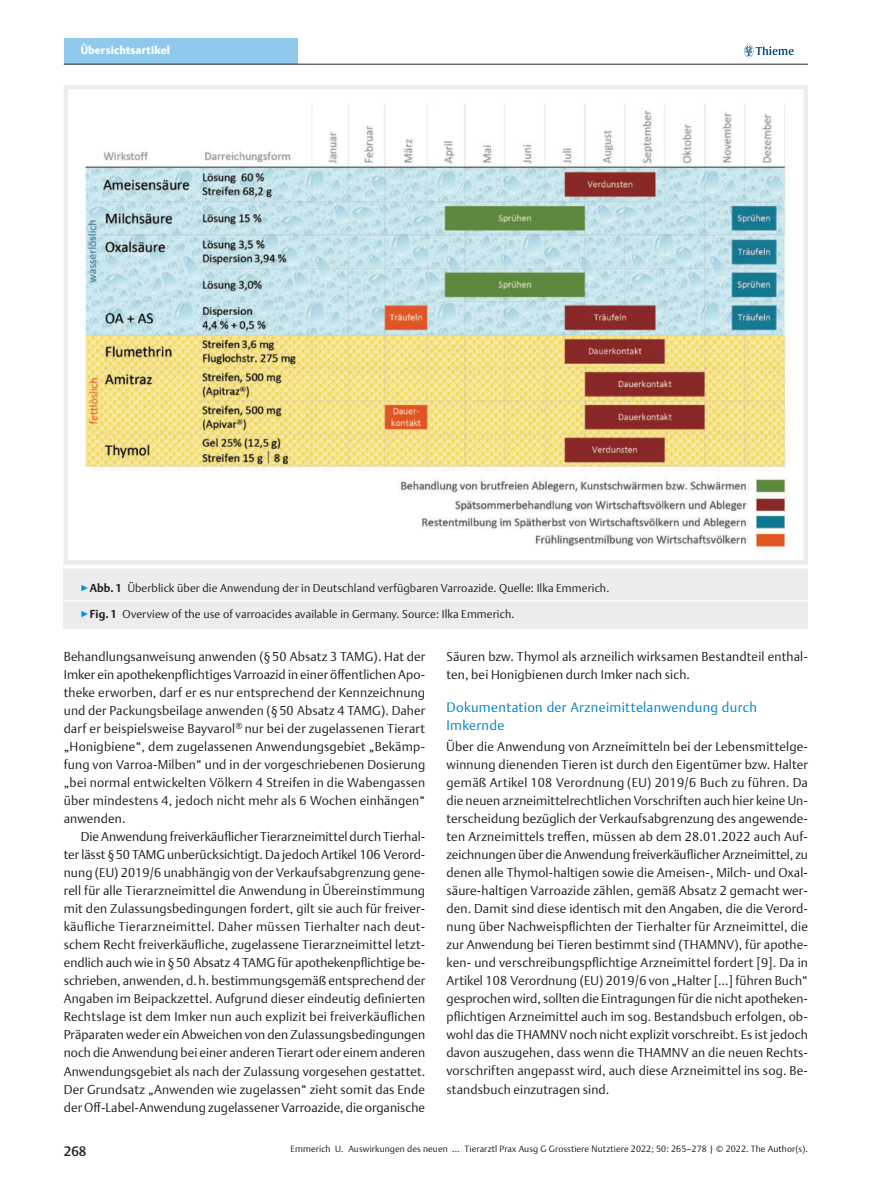
<style>
.page{position:relative;width:893px;height:1191px;background:#fff}
.page>*{position:absolute;margin:0;border:0;box-sizing:border-box;transform-origin:0 0}
.t1{font:300 13.5px/18px "Thieme Argo 2011";letter-spacing:.025em;color:#0082c3}
.t2{font:500 13.5px "Thieme Argo 2011";color:#231f20}
.t3{font:300 12.75px/18px "Thieme Argo 2011";letter-spacing:.01em;color:#231f20;text-align:justify}
.t4{font:300 11.25px "Thieme Argo 2011";letter-spacing:.01em;color:#231f20}
.t5{font:900 10.8px "Thieme Argo 2011";letter-spacing:.01em;color:#fff}
.t6{font:300 9px "Thieme Argo 2011";letter-spacing:.01em;color:#231f20}
.s1{color:#0095d9}
.s2{font-weight:700}
</style>
<div class="page">
<svg style="left:744px;top:45px;width:50px;height:12px"></svg>
<div style="left:64px;top:38px;width:234px;height:26px;background:#91c9ed"></div>
<hr style="left:64px;top:64px;width:744px;height:1px;background:#231f20">
<div style="left:64px;top:564px;width:744px;height:64px;background:#ececee"></div>
<hr style="left:64px;top:564px;width:744px;height:4px;background:#fff">
<hr style="left:64px;top:600px;width:744px;height:1px;background:#fff">
<img style="left:84px;top:104px;width:706px;height:444px">
<div style="left:64px;top:85px;width:744px;height:479px;border:4px solid #ececee"></div>
<p class="t5" style="left:81px;top:43px;width:91px">Übersichtsartikel</p>
<p class="t4" style="left:81px;top:580px;width:530px"><span class="s1">▶</span><span class="s2">Abb. 1</span> Überblick über die Anwendung der in Deutschland verfügbaren Varroazide. Quelle: Ilka Emmerich.</p>
<p class="t4" style="left:81px;top:606px;width:435px"><span class="s1">▶</span><span class="s2">Fig. 1</span> Overview of the use of varroacides available in Germany. Source: Ilka Emmerich.</p>
<p class="t3" style="left:64px;top:647px;width:363px">Behandlungsanweisung anwenden (§ 50 Absatz 3 TAMG). Hat der Imker ein apothekenpflichtiges Varroazid in einer öffentlichen Apo&shy;theke erworben, darf er es nur entsprechend der Kennzeichnung und der Packungsbeilage anwenden (§ 50 Absatz 4 TAMG). Daher darf er beispielsweise Bayvarol<sup>®</sup> nur bei der zugelassenen Tierart „Honigbiene“, dem zugelassenen Anwendungsgebiet „Bekämp&shy;fung von Varroa-Milben“ und in der vorgeschriebenen Dosierung „bei normal entwickelten Völkern 4 Streifen in die Wabengassen über mindestens 4, jedoch nicht mehr als 6 Wochen einhängen“ anwenden.</p>
<p class="t3" style="left:64px;top:827px;width:363px;text-indent:17px">Die Anwendung freiverkäuflicher Tierarzneimittel durch Tierhal&shy;ter lässt §50 TAMG unberücksichtigt. Da jedoch Artikel 106 Verord&shy;nung (EU) 2019/6 unabhängig von der Verkaufsabgrenzung gene&shy;rell für alle Tierarzneimittel die Anwendung in Übereinstimmung mit den Zulassungsbedingungen fordert, gilt sie auch für freiver&shy;käufliche Tierarzneimittel. Daher müssen Tierhalter nach deut&shy;schem Recht freiverkäufliche, zugelassene Tierarzneimittel letzt&shy;endlich auch wie in §50 Absatz 4 TAMG für apothekenpflichtige be&shy;schrieben, anwenden, d.h. bestimmungsgemäß entsprechend der Angaben im Beipackzettel. Aufgrund dieser eindeutig definierten Rechtslage ist dem Imker nun auch explizit bei freiverkäuflichen Präparaten weder ein Abweichen von den Zulassungsbedingungen noch die Anwendung bei einer anderen Tierart oder einem anderen Anwendungsgebiet als nach der Zulassung vorgesehen gestattet.<br>Der Grundsatz „Anwenden wie zugelassen“ zieht somit das Ende der Off-Label-Anwendung zugelassener Varroazide, die organische</p>
<p class="t3" style="left:446px;top:647px;width:363px">Säuren bzw. Thymol als arzneilich wirksamen Bestandteil enthal&shy;ten, bei Honigbienen durch Imker nach sich.</p>
<p class="t1" style="left:446px;top:698px;width:312px">Dokumentation der Arzneimittelanwendung durch<br>Imkernde</p>
<p class="t3" style="left:446px;top:737px;width:363px">Über die Anwendung von Arzneimitteln bei der Lebensmittelge&shy;winnung dienenden Tieren ist durch den Eigentümer bzw. Halter gemäß Artikel 108 Verordnung (EU) 2019/6 Buch zu führen. Da die neuen arzneimittelrechtlichen Vorschriften auch hier keine Un&shy;terscheidung bezüglich der Verkaufsabgrenzung des angewende&shy;ten Arzneimittels treffen, müssen ab dem 28.01.2022 auch Auf&shy;zeichnungen über die Anwendung freiverkäuflicher Arzneimittel, zu denen alle Thymol-haltigen sowie die Ameisen-, Milch- und Oxal&shy;säure-haltigen Varroazide zählen, gemäß Absatz 2 gemacht wer&shy;den. Damit sind diese identisch mit den Angaben, die die Verord&shy;nung über Nachweispflichten der Tierhalter für Arzneimittel, die zur Anwendung bei Tieren bestimmt sind (THAMNV), für apothe&shy;ken- und verschreibungspflichtige Arzneimittel fordert [9]. Da in Artikel 108 Verordnung (EU) 2019/6 von „Halter […] führen Buch“ gesprochen wird, sollten die Eintragungen für die nicht apotheken&shy;pflichtigen Arzneimittel auch im sog. Bestandsbuch erfolgen, ob&shy;wohl das die THAMNV noch nicht explizit vorschreibt. Es ist jedoch davon auszugehen, dass wenn die THAMNV an die neuen Rechts&shy;vorschriften angepasst wird, auch diese Arzneimittel ins sog. Be&shy;standsbuch einzutragen sind.</p>
<p class="t2" style="left:64px;top:1142px;width:24px">268</p>
<p class="t6" style="left:291px;top:1143px;width:519px">Emmerich U. Auswirkungen des neuen ... Tierarztl Prax Ausg G Grosstiere Nutztiere 2022; 50: 265–278 | © 2022. The Author(s).</p>
</div>
